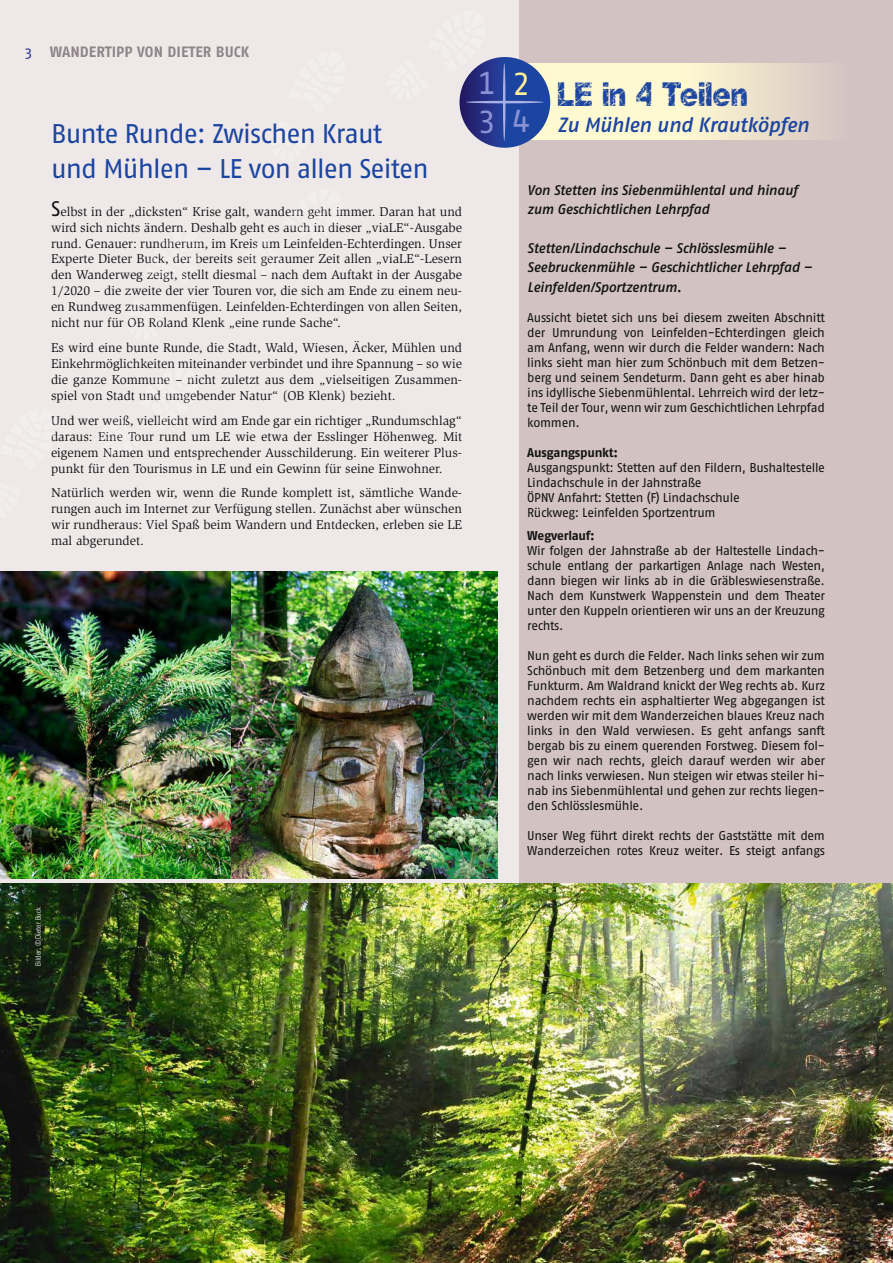
<style>
.page{position:relative;width:893px;height:1263px;background:#fff}
.page>*{position:absolute;margin:0;border:0;box-sizing:border-box;transform-origin:0 0}
.t1{font:31.8px/38.1px "Fago No Regular Tf Caps";color:#8a92d5}
.t2{font:31.5px "You Rook Marbelous";letter-spacing:-.015em;color:#1b45a0}
.t3{font:27px/35.2px "Fago No Regular Roman";letter-spacing:-.035em;color:#1b45a0}
.t4{font:italic 20.55px "Fago No Med";letter-spacing:-.02em;color:#1b45a0}
.t5{font:15px "Fago No Bold Roman";color:#8f8588}
.t6{font:italic 13.95px/19.4px "Fago No Med";letter-spacing:-.02em;color:#111212}
.t7{font:13.05px/15.9px "Slimbach";color:#111212;text-align:justify}
.t8{font:12.75px/15px "Fago No Regular Roman";letter-spacing:-.025em;color:#111212;text-align:justify}
.t9{font:12.75px "Fago No Bold Roman";letter-spacing:-.02em;color:#111212}
.t10{font:300 condensed 7.5px "Univers";color:#fff}
.s1{font-family:"Fago No Regular Roman";color:#2b3791}
.s2{font-family:"Fago No Regular Roman";font-size:21px}
.s3{color:#fff099}
</style>
<div class="page">
<div style="left:519px;top:0;width:374px;height:917px;background:#d3c2c2"></div>
<div style="left:0;top:0;width:519px;height:917px;background:#eee8e8"></div>
<div style="left:506px;top:63px;width:344px;height:77px;background:linear-gradient(to right,#ffffd7,#ded0c6)"></div>
<svg style="left:459px;top:57px;width:91px;height:91px;background:#233d94"></svg>
<hr style="left:466px;top:101px;width:78px;height:2px;background:#aaafe5;border-radius:50%">
<hr style="left:503px;top:63px;width:2px;height:78px;background:#aaafe5;border-radius:50%">
<img style="left:0;top:884px;width:893px;height:379px">
<img style="left:230px;top:571px;width:267px;height:308px">
<img style="left:0;top:571px;width:230px;height:308px">
<p class="t5" style="left:67px;top:43px;width:52px">MUSTER</p>
<p class="t5" style="left:21px;top:43px;width:230px"><span class="s1">33</span> WANDERTIPP VON DIETER BUCK</p>
<h3 class="t3" style="left:51px;top:116px;width:379px">Bunte Runde: Zwischen Kraut und Mühlen – LE von allen Seiten</h3>
<p class="t7" style="left:51px;top:203px;width:413px"><span class="s2">S</span>elbst in der „dicksten“ Krise galt, wandern geht immer. Daran hat und wird sich nichts ändern. Deshalb geht es auch in dieser „viaLE“-Ausgabe rund. Genauer: rundherum, im Kreis um Leinfelden-Echterdingen. Unser Experte Dieter Buck, der bereits seit geraumer Zeit allen „viaLE“-Lesern den Wanderweg zeigt, stellt diesmal – nach dem Auftakt in der Ausgabe 1/2020 – die zweite der vier Touren vor, die sich am Ende zu einem neu&shy;en Rundweg zusammenfügen. Leinfelden-Echterdingen von allen Seiten, nicht nur für OB Roland Klenk „eine runde Sache“.</p>
<p class="t7" style="left:51px;top:340px;width:413px">Es wird eine bunte Runde, die Stadt, Wald, Wiesen, Äcker, Mühlen und Einkehrmöglichkeiten miteinander verbindet und ihre Spannung – so wie die ganze Kommune – nicht zuletzt aus dem „vielseitigen Zusammen&shy;spiel von Stadt und umgebender Natur“ (OB Klenk) bezieht.</p>
<p class="t7" style="left:51px;top:413px;width:413px">Und wer weiß, vielleicht wird am Ende gar ein richtiger „Rundumschlag“ daraus: Eine Tour rund um LE wie etwa der Esslinger Höhenweg. Mit eigenem Namen und entsprechender Ausschilderung. Ein weiterer Plus&shy;punkt für den Tourismus in LE und ein Gewinn für seine Einwohner.</p>
<p class="t7" style="left:51px;top:485px;width:413px">Natürlich werden wir, wenn die Runde komplett ist, sämtliche Wande&shy;rungen auch im Internet zur Verfügung stellen. Zunächst aber wünschen wir rundheraus: Viel Spaß beim Wandern und Entdecken, erleben sie LE mal abgerundet.</p>
<h1 class="t1" style="left:477px;top:64px;width:55px">1 <span class="s3">2<br></span>3 4</h1>
<h2 class="t2" style="left:558px;top:73px;width:192px">LE in 4 Teilen</h2>
<h3 class="t4" style="left:558px;top:113px;width:253px">Zu Mühlen und Krautköpfen</h3>
<p class="t6" style="left:527px;top:180px;width:272px">Von Stetten ins Siebenmühlental und hinauf zum Geschichtlichen Lehrpfad</p>
<p class="t6" style="left:527px;top:238px;width:287px">Stetten/Lindachschule – Schlösslesmühle –<br>Seebruckenmühle – Geschichtlicher Lehrpfad –<br>Leinfelden/Sportzentrum.</p>
<p class="t8" style="left:527px;top:310px;width:299px">Aussicht bietet sich uns bei diesem zweiten Abschnitt der Umrundung von Leinfelden-Echterdingen gleich am Anfang, wenn wir durch die Felder wandern: Nach links sieht man hier zum Schönbuch mit dem Betzen&shy;berg und seinem Sendeturm. Dann geht es aber hinab ins idyllische Siebenmühlental. Lehrreich wird der letz&shy;te Teil der Tour, wenn wir zum Geschichtlichen Lehrpfad kommen.</p>
<p class="t9" style="left:527px;top:445px;width:92px">Ausgangspunkt:</p>
<p class="t8" style="left:527px;top:460px;width:299px;text-align:left">Ausgangspunkt: Stetten auf den Fildern, Bushaltestelle Lindachschule in der Jahnstraße<br>ÖPNV Anfahrt: Stetten (F) Lindachschule<br>Rückweg: Leinfelden Sportzentrum</p>
<p class="t9" style="left:527px;top:528px;width:69px">Wegverlauf:</p>
<p class="t8" style="left:527px;top:543px;width:299px">Wir folgen der Jahnstraße ab der Haltestelle Lindach&shy;schule entlang der parkartigen Anlage nach Westen, dann biegen wir links ab in die Gräbleswiesenstraße.<br>Nach dem Kunstwerk Wappenstein und dem Theater unter den Kuppeln orientieren wir uns an der Kreuzung rechts.</p>
<p class="t8" style="left:527px;top:648px;width:299px">Nun geht es durch die Felder. Nach links sehen wir zum Schönbuch mit dem Betzenberg und dem markanten Funkturm. Am Waldrand knickt der Weg rechts ab. Kurz nachdem rechts ein asphaltierter Weg abgegangen ist werden wir mit dem Wanderzeichen blaues Kreuz nach links in den Wald verwiesen. Es geht anfangs sanft bergab bis zu einem querenden Forstweg. Diesem fol&shy;gen wir nach rechts, gleich darauf werden wir aber nach links verwiesen. Nun steigen wir etwas steiler hi&shy;nab ins Siebenmühlental und gehen zur rechts liegen&shy;den Schlösslesmühle.</p>
<p class="t8" style="left:527px;top:828px;width:299px">Unser Weg führt direkt rechts der Gaststätte mit dem<br>Wanderzeichen rotes Kreuz weiter. Es steigt anfangs</p>
<p class="t10" style="left:34px;top:965px;width:60px;rotate:-90deg">Bilder: © Dieter Buck</p>
</div>
